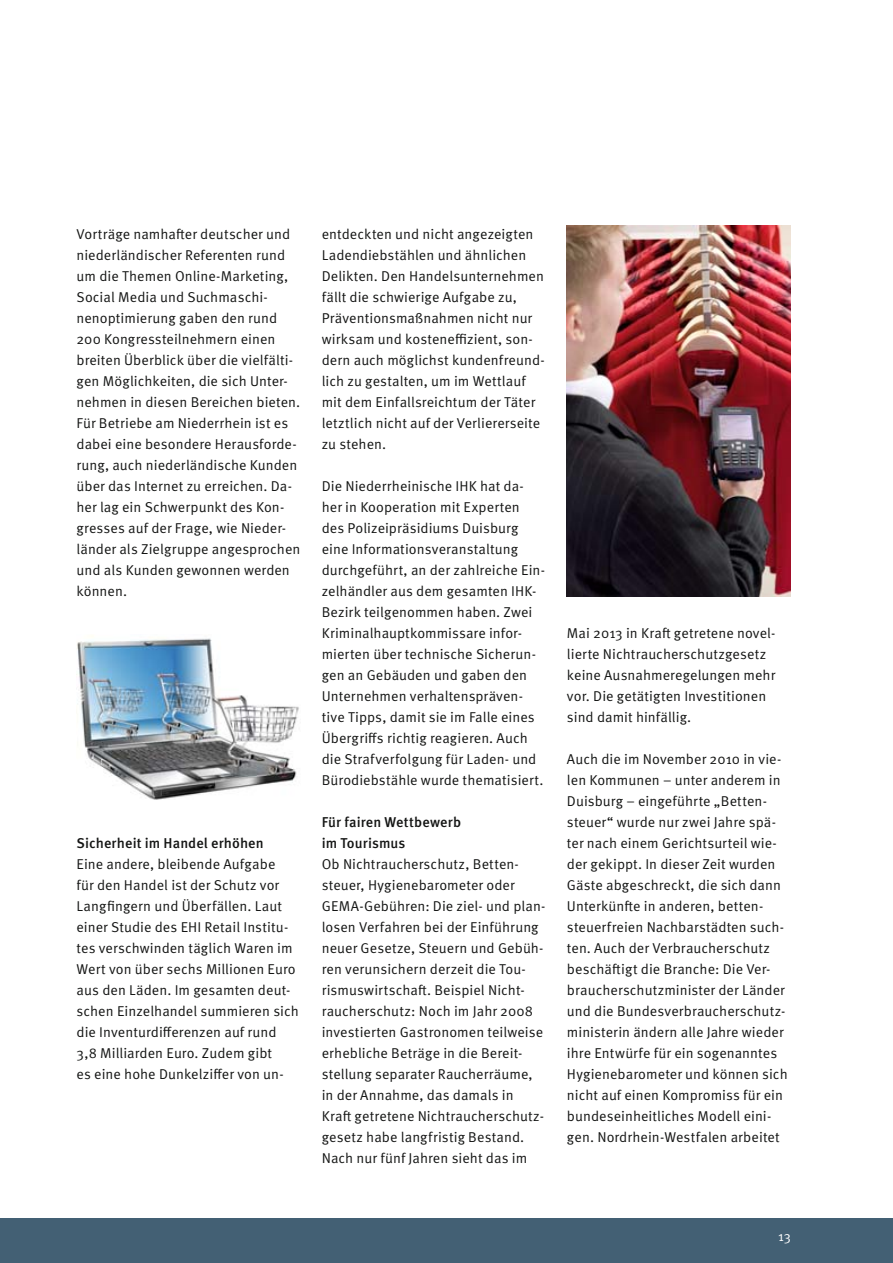
<style>
.page{position:relative;width:893px;height:1263px;background:#fff}
.page>*{position:absolute;margin:0;border:0;box-sizing:border-box;transform-origin:0 0}
.t1{font:14.25px/21px "Meta OT Norm";color:#131413}
.t2{font:500 14.25px/21px "Meta OT";letter-spacing:.005em;color:#131413}
.t3{font:13.5px "Meta OT Norm";color:#fff}
</style>
<div class="page">
<div style="left:0;top:1218px;width:893px;height:45px;background:#436074"></div>
<img style="left:567px;top:225px;width:224px;height:371px">
<img style="left:77px;top:636px;width:222px;height:164px">
<p class="t1" style="left:77px;top:225px;width:225px">Vorträge nam hafter deutscher und niederländischer Referenten rund um die Themen Online-Marketing,<br>Social Media und Suchmaschi&shy;nenoptimierung gaben den rund<br>200 Kongressteilnehmern einen breiten Überblick über die vielfälti&shy;gen Möglichkeiten, die sich Unter&shy;nehmen in diesen Bereichen bieten.<br>Für Betriebe am Niederrhein ist es dabei eine besondere Herausforde&shy;rung, auch niederländische Kunden über das Internet zu erreichen. Da&shy;her lag ein Schwerpunkt des Kon&shy;gresses auf der Frage, wie Nieder&shy;länder als Zielgruppe angesprochen und als Kunden gewonnen werden können.</p>
<p class="t2" style="left:77px;top:834px;width:189px">Sicherheit im Handel erhöhen</p>
<p class="t1" style="left:77px;top:855px;width:224px">Eine andere, bleibende Aufgabe<br>für den Handel ist der Schutz vor Langfingern und Überfällen. Laut einer Studie des EHI Retail Institu&shy;tes verschwinden täglich Waren im Wert von über sechs Millionen Euro aus den Läden. Im gesamten deut&shy;schen Einzelhandel summieren sich die Inven tur differenzen auf rund 3,8 Milliarden Euro. Zudem gibt<br>es eine hohe Dunkelziffer von un-</p>
<p class="t1" style="left:322px;top:225px;width:224px">entdeckten und nicht angezeigten<br>Laden dieb stählen und ähnlichen<br>Delikten. Den Handelsunternehmen fällt die schwierige Aufgabe zu,<br>Präventionsmaßnahmen nicht nur wirksam und kosteneffizient, son&shy;dern auch möglichst kundenfreund&shy;lich zu gestalten, um im Wettlauf mit dem Einfallsreichtum der Täter letztlich nicht auf der Verliererseite zu stehen.</p>
<p class="t1" style="left:322px;top:477px;width:225px">Die Niederrheinische IHK hat da&shy;her in Kooperation mit Experten des Polizeipräsidiums Duisburg eine Informationsveranstaltung durchgeführt, an der zahlreiche Ein&shy;zelhändler aus dem gesamten IHK-Bezirk teilgenommen haben. Zwei Kriminalhauptkommissare infor&shy;mierten über technische Sicherun&shy;gen an Gebäuden und gaben den Unternehmen verhaltenspräven&shy;tive Tipps, damit sie im Falle eines Übergriffs richtig reagieren. Auch die Strafverfolgung für Laden- und Büro diebstähle wurde thematisiert.</p>
<p class="t2" style="left:322px;top:813px;width:141px">Für fairen Wettbewerb im Tourismus</p>
<p class="t1" style="left:322px;top:855px;width:225px">Ob Nichtraucherschutz, Betten&shy;steuer, Hygienebarometer oder GEMA-Gebühren: Die ziel- und plan&shy;losen Verfahren bei der Einführung neuer Gesetze, Steuern und Gebüh&shy;ren verunsichern derzeit die Tou&shy;rismuswirtschaft. Beispiel Nicht&shy;raucherschutz: Noch im Jahr 2008 investierten Gastronomen teilweise erhebliche Beträge in die Bereit&shy;stellung separater Raucherräume, in der Annahme, das damals in Kraft getretene Nichtraucherschutz&shy;gesetz habe langfristig Bestand.<br>Nach nur fünf Jahren sieht das im</p>
<p class="t1" style="left:567px;top:624px;width:210px">Mai 2013 in Kraft getretene novel&shy;lierte Nichtraucherschutzgesetz keine Ausnahmeregelungen mehr vor. Die getätigten Investitionen sind damit hinfällig.</p>
<p class="t1" style="left:567px;top:750px;width:222px">Auch die im November 2010 in vie&shy;len Kommunen – unter anderem in Duisburg – eingeführte „Betten&shy;steuer“ wurde nur zwei Jahre spä&shy;ter nach einem Gerichtsurteil wie&shy;der gekippt. In dieser Zeit wurden Gäste abgeschreckt, die sich dann Unterkünfte in anderen, betten&shy;steuerfreien Nachbarstädten such&shy;ten. Auch der Verbraucherschutz beschäftigt die Branche: Die Ver&shy;braucherschutzminister der Länder und die Bundes verbrau cher schutz&shy;ministerin ändern alle Jahre wieder ihre Entwürfe für ein sogenanntes Hygienebarometer und können sich nicht auf einen Kompromiss für ein bundeseinheitliches Modell eini&shy;gen. Nordrhein-Westfalen arbeitet</p>
<p class="t3" style="left:778px;top:1231px;width:14px">13</p>
</div>
